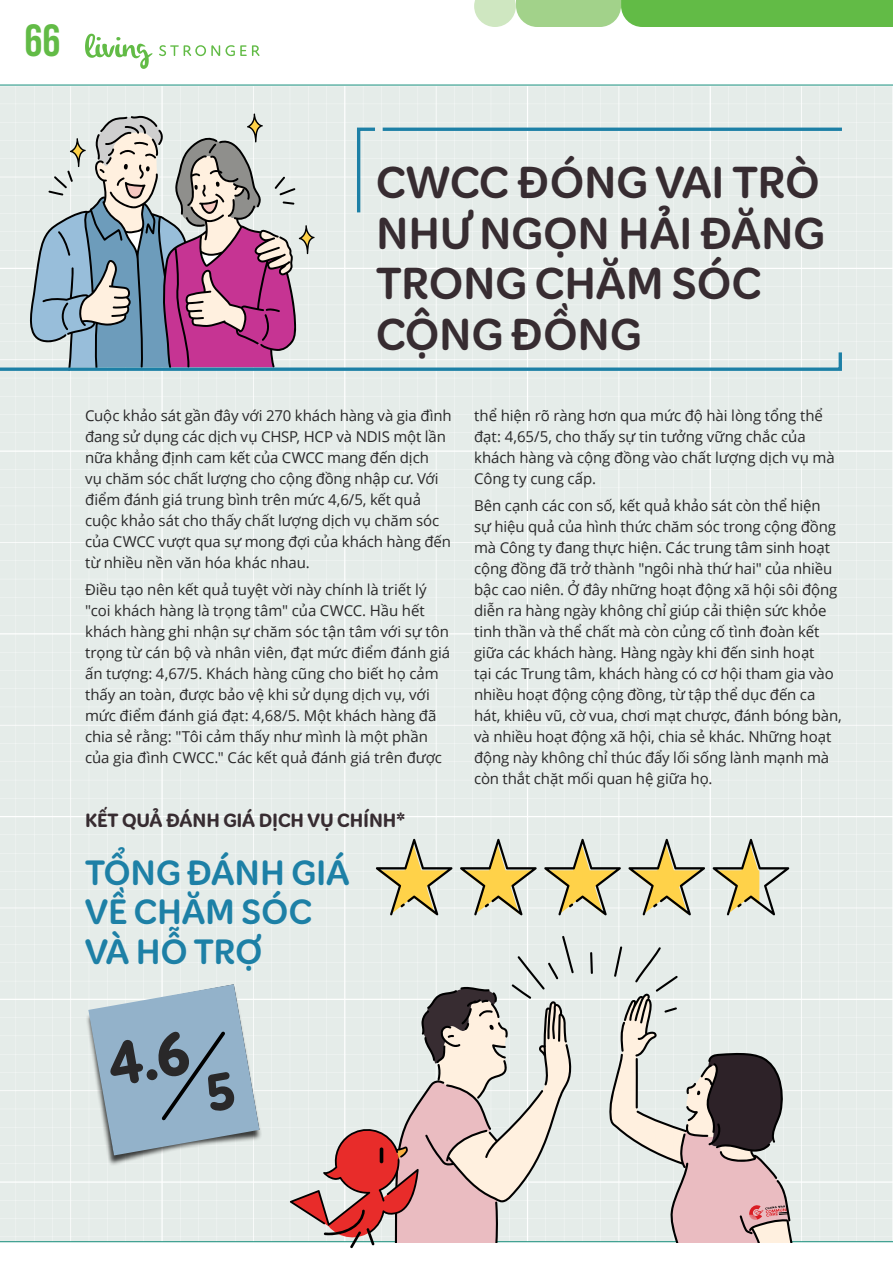
<style>
.page{position:relative;width:893px;height:1263px;background:#fff}
.page>*{position:absolute;margin:0;border:0;box-sizing:border-box;transform-origin:0 0}
.t1{font:45px "Bebas Neue";color:#62bb46}
.t2{font:600 42px/50.4px "Kit Rounded";color:#372c31}
.t3{font:600 33px/39.6px "Kit Rounded";color:#1d80a6}
.t4{font:700 18px "Kit Rounded";color:#372c31}
.t5{font:15px/21px "Open Sans";letter-spacing:-.005em;color:#292829}
</style>
<div class="page">
<div style="left:0;top:85px;width:893px;height:1157px;background:#e5ece9"></div>
<svg style="left:393px;top:936px;width:422px;height:306px;fill:#e5ece9"></svg>
<svg style="left:290px;top:987px;width:282px;height:261px"></svg>
<svg style="left:376px;top:839px;width:77px;height:76px"></svg>
<svg style="left:460px;top:839px;width:77px;height:76px"></svg>
<svg style="left:544px;top:839px;width:77px;height:76px"></svg>
<svg style="left:628px;top:839px;width:77px;height:76px"></svg>
<svg style="left:713px;top:839px;width:76px;height:76px"></svg>
<div style="left:86px;top:986px;width:176px;height:179px;background:#000;opacity:.75"></div>
<svg style="left:0;top:114px;width:844px;height:259px"></svg>
<svg style="left:159px;top:45px;width:101px;height:11px"></svg>
<svg style="left:85px;top:34px;width:68px;height:35px"></svg>
<svg style="left:474px;top:0;width:419px;height:27px"></svg>
<svg style="left:88px;top:984px;width:172px;height:171px"></svg>
<h1 class="t1" style="left:25px;top:15px;width:38px">66</h1>
<h2 class="t2" style="left:376px;top:159px;width:450px">CWCC ĐÓNG VAI TRÒ<br>NHƯ NGỌN HẢI ĐĂNG<br>TRONG CHĂM SÓC<br>CỘNG ĐỒNG</h2>
<p class="t5" style="left:85px;top:404px;width:368px">Cuộc khảo sát gần đây với 270 khách hàng và gia đình đang sử dụng các dịch vụ CHSP, HCP và NDIS một lần nữa khẳng định cam kết của CWCC mang đến dịch<br>vụ chăm sóc chất lượng cho cộng đồng nhập cư. Với điểm đánh giá trung bình trên mức 4,6/5, kết quả cuộc khảo sát cho thấy chất lượng dịch vụ chăm sóc của CWCC vượt qua sự mong đợi của khách hàng đến từ nhiều nền văn hóa khác nhau.</p>
<p class="t5" style="left:85px;top:579px;width:367px">Điều tạo nên kết quả tuyệt vời này chính là triết lý "coi khách hàng là trọng tâm" của CWCC. Hầu hết khách hàng ghi nhận sự chăm sóc tận tâm với sự tôn trọng từ cán bộ và nhân viên, đạt mức điểm đánh giá ấn tượng: 4,67/5. Khách hàng cũng cho biết họ cảm thấy an toàn, được bảo vệ khi sử dụng dịch vụ, với mức điểm đánh giá đạt: 4,68/5. Một khách hàng đã chia sẻ rằng: "Tôi cảm thấy như mình là một phần của gia đình CWCC." Các kết quả đánh giá trên được</p>
<p class="t4" style="left:85px;top:810px;width:322px">KẾT QUẢ ĐÁNH GIÁ DỊCH VỤ CHÍNH*</p>
<h3 class="t3" style="left:85px;top:853px;width:266px">TỔNG ĐÁNH GIÁ<br>VỀ CHĂM SÓC<br>VÀ HỖ TRỢ</h3>
<p class="t5" style="left:474px;top:404px;width:362px">thể hiện rõ ràng hơn qua mức độ hài lòng tổng thể đạt: 4,65/5, cho thấy sự tin tưởng vững chắc của khách hàng và cộng đồng vào chất lượng dịch vụ mà Công ty cung cấp.</p>
<p class="t5" style="left:474px;top:495px;width:369px">Bên cạnh các con số, kết quả khảo sát còn thể hiện<br>sự hiệu quả của hình thức chăm sóc trong cộng đồng mà Công ty đang thực hiện. Các trung tâm sinh hoạt cộng đồng đã trở thành "ngôi nhà thứ hai" của nhiều bậc cao niên. Ở đây những hoạt động xã hội sôi động diễn ra hàng ngày không chỉ giúp cải thiện sức khỏe tinh thần và thể chất mà còn củng cố tình đoàn kết giữa các khách hàng. Hàng ngày khi đến sinh hoạt<br>tại các Trung tâm, khách hàng có cơ hội tham gia vào nhiều hoạt động cộng đồng, từ tập thể dục đến ca hát, khiêu vũ, cờ vua, chơi mạt chược, đánh bóng bàn, và nhiều hoạt động xã hội, chia sẻ khác. Những hoạt động này không chỉ thúc đẩy lối sống lành mạnh mà còn thắt chặt mối quan hệ giữa họ.</p>
</div>
